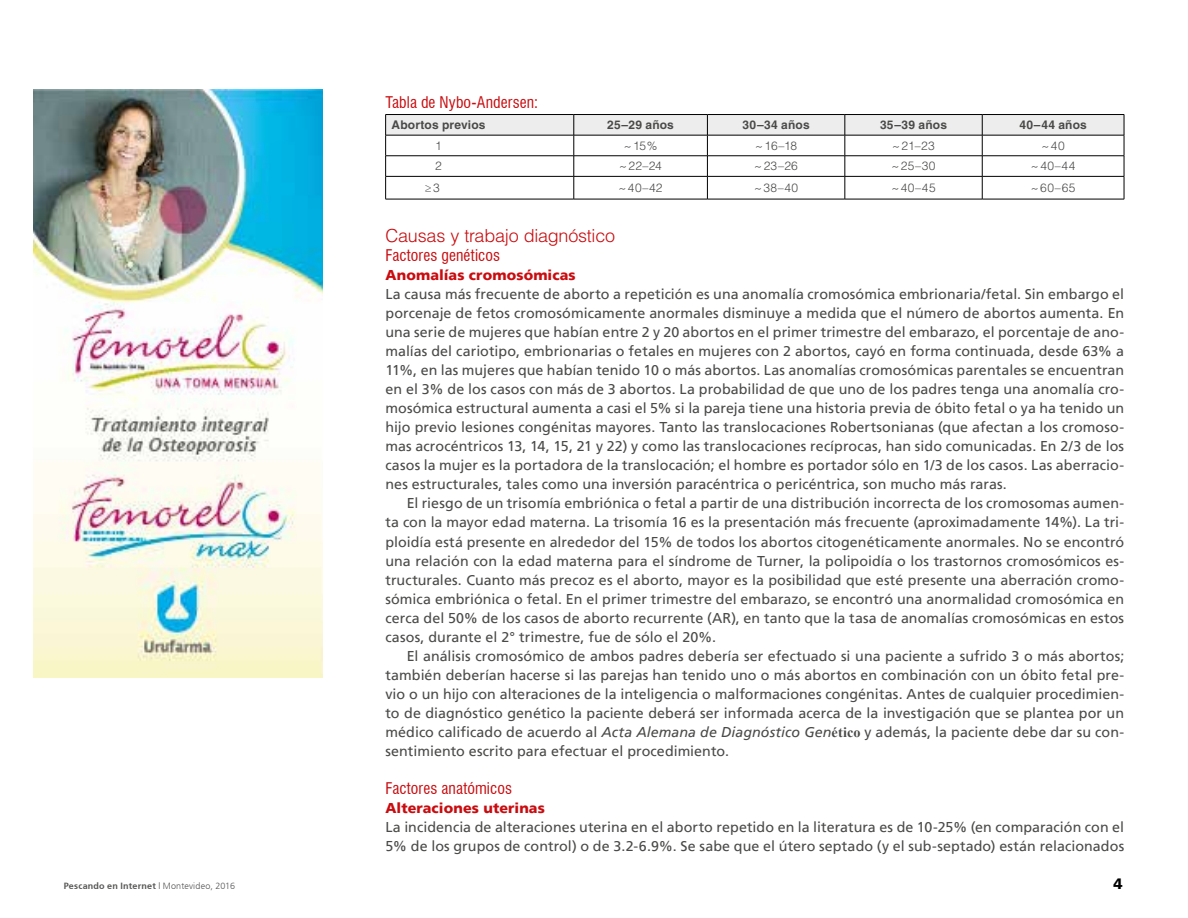
<style>
.page{position:relative;width:1188px;height:918px;background:#fff}
.page>*{position:absolute;margin:0;border:0;box-sizing:border-box;transform-origin:0 0}
.t1{font:300 18px "Helvetica LT Std";letter-spacing:-.015em;color:#c90c0f}
.t2{font:condensed 15.75px "Swiss 721 BT";letter-spacing:.01em;color:#c90c0f}
.t3{font:900 15px "Frutigerlarghe";color:#000}
.t4{font:14.25px/19px "Frutiger LT";letter-spacing:.005em;color:#4a4a49;text-align:justify}
.t5{font:900 14.25px "Frutiger LT";letter-spacing:.01em;color:#c90c0f}
.t6{font:300 12px "Helvetica LT Std";letter-spacing:.025em;color:#4a4a49}
.t7{font:700 12px "Helvetica LT Std";letter-spacing:.015em;color:#4a4a49}
.t8{font:700 9px "Frutigerlarghe";letter-spacing:.025em;color:#575756}
.s1{font-style:italic}
.s2{font-family:"Times New Roman";font-weight:700}
.s3{font-weight:300}
</style>
<div class="page">
<hr style="left:385px;top:199px;width:189px;height:1px;background:#000">
<hr style="left:574px;top:199px;width:133px;height:1px;background:#000">
<hr style="left:707px;top:199px;width:138px;height:1px;background:#000">
<hr style="left:845px;top:199px;width:137px;height:1px;background:#000">
<hr style="left:982px;top:199px;width:142px;height:1px;background:#000">
<hr style="left:574px;top:114px;width:133px;height:1px;background:#000">
<hr style="left:707px;top:114px;width:138px;height:1px;background:#000">
<hr style="left:845px;top:114px;width:137px;height:1px;background:#000">
<hr style="left:982px;top:114px;width:142px;height:1px;background:#000">
<hr style="left:385px;top:114px;width:189px;height:1px;background:#000">
<svg style="left:385px;top:115px;width:740px;height:84px"></svg>
<hr style="left:385px;top:135px;width:189px;height:1px;background:#000">
<img style="left:34px;top:89px;width:289px;height:588px">
<p class="t2" style="left:385px;top:93px;width:154px">Tabla de Nybo-Andersen:</p>
<p class="t7" style="left:392px;top:118px;width:95px">Abortos previos</p>
<p class="t7" style="left:607px;top:118px;width:68px">25–29 años</p>
<p class="t7" style="left:743px;top:118px;width:69px">30–34 años</p>
<p class="t7" style="left:880px;top:118px;width:69px">35–39 años</p>
<p class="t7" style="left:1019px;top:118px;width:69px">40–44 años</p>
<p class="t6" style="left:435px;top:138px;width:8px">1</p>
<p class="t6" style="left:624px;top:138px;width:35px">~15%</p>
<p class="t6" style="left:755px;top:138px;width:43px">~16–18</p>
<p class="t6" style="left:892px;top:138px;width:44px">~21–23</p>
<p class="t6" style="left:1042px;top:138px;width:25px">~40</p>
<p class="t6" style="left:435px;top:159px;width:8px">2</p>
<p class="t6" style="left:619px;top:159px;width:44px">~22–24</p>
<p class="t6" style="left:754px;top:159px;width:45px">~23–26</p>
<p class="t6" style="left:892px;top:159px;width:46px">~25–30</p>
<p class="t6" style="left:1031px;top:159px;width:46px">~40–44</p>
<p class="t6" style="left:425px;top:180px;width:16px">≥3</p>
<p class="t6" style="left:619px;top:180px;width:46px">~40–42</p>
<p class="t6" style="left:754px;top:180px;width:46px">~38–40</p>
<p class="t6" style="left:891px;top:180px;width:46px">~40–45</p>
<p class="t6" style="left:1031px;top:180px;width:46px">~60–65</p>
<p class="t1" style="left:385px;top:224px;width:231px">Causas y trabajo diagnóstico</p>
<p class="t2" style="left:385px;top:246px;width:116px">Factores genéticos</p>
<p class="t5" style="left:385px;top:266px;width:192px">Anomalías cromosómicas</p>
<p class="t4" style="left:385px;top:284px;width:740px">La causa más frecuente de aborto a repetición es una anomalía cromosómica embrionaria/fetal. Sin embargo el porcenaje de fetos cromosómicamente anormales disminuye a medida que el número de abortos aumenta. En una serie de mujeres que habían entre 2 y 20 abortos en el primer trimestre del embarazo, el porcentaje de ano&shy;malías del cariotipo, embrionarias o fetales en mujeres con 2 abortos, cayó en forma continuada, desde 63% a 11%, en las mujeres que habían tenido 10 o más abortos. Las anomalías cromosómicas parentales se encuentran en el 3% de los casos con más de 3 abortos. La probabilidad de que uno de los padres tenga una anomalía cro&shy;mosómica estructural aumenta a casi el 5% si la pareja tiene una historia previa de óbito fetal o ya ha tenido un hijo previo lesiones congénitas mayores. Tanto las translocaciones Robertsonianas (que afectan a los cromoso&shy;mas acrocéntricos 13, 14, 15, 21 y 22) y como las translocaciones recíprocas, han sido comunicadas. En 2/3 de los casos la mujer es la portadora de la translocación; el hombre es portador sólo en 1/3 de los casos. Las aberracio&shy;nes estructurales, tales como una inversión paracéntrica o pericéntrica, son mucho más raras.</p>
<p class="t4" style="left:385px;top:494px;width:740px;text-indent:21px">El riesgo de un trisomía embriónica o fetal a partir de una distribución incorrecta de los cromosomas aumen&shy;ta con la mayor edad materna. La trisomía 16 es la presentación más frecuente (aproximadamente 14%). La tri&shy;ploidía está presente en alrededor del 15% de todos los abortos citogenéticamente anormales. No se encontró una relación con la edad materna para el síndrome de Turner, la polipoidía o los trastornos cromosómicos es&shy;tructurales. Cuanto más precoz es el aborto, mayor es la posibilidad que esté presente una aberración cromo&shy;sómica embriónica o fetal. En el primer trimestre del embarazo, se encontró una anormalidad cromosómica en cerca del 50% de los casos de aborto recurrente (AR), en tanto que la tasa de anomalías cromosómicas en estos casos, durante el 2° trimestre, fue de sólo el 20%.</p>
<p class="t4" style="left:385px;top:646px;width:740px;text-indent:21px">El análisis cromosómico de ambos padres debería ser efectuado si una paciente a sufrido 3 o más abortos; también deberían hacerse si las parejas han tenido uno o más abortos en combinación con un óbito fetal pre&shy;vio o un hijo con alteraciones de la inteligencia o malformaciones congénitas. Antes de cualquier procedimien&shy;to de diagnóstico genético la paciente deberá ser informada acerca de la investigación que se plantea por un médico calificado de acuerdo al <span class="s1">Acta Alemana de Diagnóstico Gen</span><span class="s2">ético</span> y además, la paciente debe dar su con&shy;sentimiento escrito para efectuar el procedimiento.</p>
<p class="t2" style="left:385px;top:779px;width:128px">Factores anatómicos</p>
<p class="t5" style="left:385px;top:800px;width:161px">Alteraciones uterinas</p>
<p class="t4" style="left:385px;top:818px;width:740px">La incidencia de alteraciones uterina en el aborto repetido en la literatura es de 10-25% (en comparación con el<br>5% de los grupos de control) o de 3.2-6.9%. Se sabe que el útero septado (y el sub-septado) están relacionados</p>
<p class="t8" style="left:64px;top:881px;width:173px">Pescando en Internet <span class="s3">| Montevideo, 2016</span></p>
<p class="t3" style="left:1113px;top:875px;width:11px">4</p>
</div>
